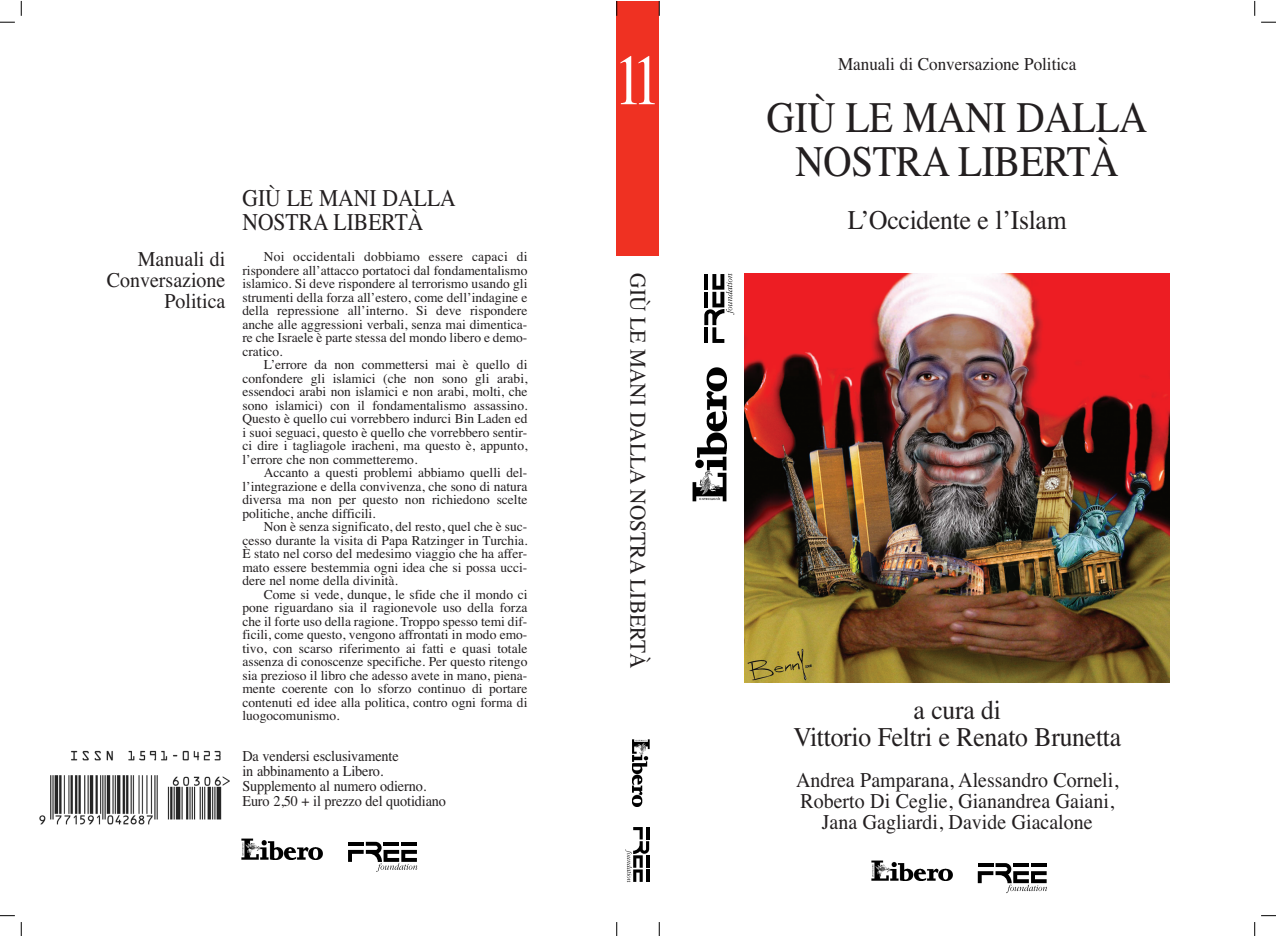
<style>
.page{position:relative;width:1276px;height:936px;background:#fff}
.page>*{position:absolute;margin:0;border:0;box-sizing:border-box;transform-origin:0 0}
.t1{font:72px "Times";color:#fff;scale:.8 1}
.t2{font:43.5px/43.5px "Times";letter-spacing:-.01em;color:#231f20;text-align:center;scale:.9 1}
.t3{font:27px/27px "Times";letter-spacing:-.01em;color:#231f20;text-align:center;scale:.95 1}
.t4{font:24px/24px "Times";color:#231f20;scale:.9 1}
.t5{font:22.5px "Times";color:#231f20;scale:.95 1}
.t6{font:21px/21px "Times";color:#231f20;text-align:center;scale:.95 1}
.t7{font:18px "Times";color:#231f20;scale:.95 1}
.t8{font:15px/15px "Times";letter-spacing:-.01em;color:#231f20;scale:.95 1}
.t9{font:13.5px/13.5px "Times";color:#231f20;text-align:justify}
</style>
<div class="page">
<img style="left:39px;top:750px;width:191px;height:75px">
<img style="left:744px;top:273px;width:426px;height:409px">
<img style="left:693px;top:367px;width:34px;height:134px">
<svg style="left:704px;top:273px;width:30px;height:70px"></svg>
<svg style="left:977px;top:863px;width:70px;height:30px"></svg>
<img style="left:871px;top:860px;width:81px;height:20px">
<div style="left:617px;top:1px;width:42px;height:254px;background:#ef3122"></div>
<img style="left:632px;top:740px;width:17px;height:66px">
<svg style="left:625px;top:827px;width:24px;height:55px"></svg>
<svg style="left:21px;top:1px;width:1px;height:15px"></svg>
<svg style="left:1254px;top:1px;width:1px;height:15px"></svg>
<svg style="left:21px;top:922px;width:1px;height:13px"></svg>
<svg style="left:659px;top:1px;width:1px;height:15px"></svg>
<svg style="left:616px;top:1px;width:1px;height:15px"></svg>
<svg style="left:659px;top:922px;width:1px;height:13px"></svg>
<svg style="left:616px;top:922px;width:1px;height:13px"></svg>
<svg style="left:1254px;top:922px;width:1px;height:13px"></svg>
<svg style="left:0;top:22px;width:15px;height:1px"></svg>
<svg style="left:0;top:915px;width:15px;height:1px"></svg>
<svg style="left:1261px;top:915px;width:15px;height:1px"></svg>
<svg style="left:1261px;top:22px;width:15px;height:1px"></svg>
<svg style="left:348px;top:841px;width:69px;height:30px"></svg>
<img style="left:241px;top:838px;width:81px;height:21px">
<h3 class="t6" style="left:138px;top:251px;width:94px">Manuali di</h3>
<h3 class="t6" style="left:107px;top:272px;width:126px;text-align:right">Conversazione<br>Politica</h3>
<h3 class="t4" style="left:242px;top:188px;width:238px">GIÙ LE MANI DALLA<br>NOSTRA LIBERTÀ</h3>
<p class="t9" style="left:242px;top:251px;width:286px;text-indent:21px">Noi occidentali dobbiamo essere capaci di rispondere all’attacco portatoci dal fondamentalismo islamico. Si deve rispondere al terrorismo usando gli strumenti della forza all’estero, come dell’indagine e della repressione all’interno. Si deve rispondere anche alle aggressioni verbali, senza mai dimentica&shy;re che Israele è parte stessa del mondo libero e demo&shy;cratico.</p>
<p class="t9" style="left:242px;top:359px;width:286px;text-indent:21px">L’errore da non commettersi mai è quello di confondere gli islamici (che non sono gli arabi, essendoci arabi non islamici e non arabi, molti, che sono islamici) con il fondamentalismo assassino.<br>Questo è quello cui vorrebbero indurci Bin Laden ed i suoi seguaci, questo è quello che vorrebbero sentir&shy;ci dire i tagliagole iracheni, ma questo è, appunto, l’errore che non commetteremo.</p>
<p class="t9" style="left:242px;top:467px;width:286px;text-indent:21px">Accanto a questi problemi abbiamo quelli del&shy;l’integrazione e della convivenza, che sono di natura diversa ma non per questo non richiedono scelte politiche, anche difficili.</p>
<p class="t9" style="left:242px;top:521px;width:286px;text-indent:21px">Non è senza significato, del resto, quel che è suc&shy;cesso durante la visita di Papa Ratzinger in Turchia.<br>È stato nel corso del medesimo viaggio che ha affer&shy;mato essere bestemmia ogni idea che si possa ucci&shy;dere nel nome della divinità.</p>
<p class="t9" style="left:242px;top:589px;width:286px;text-indent:21px">Come si vede, dunque, le sfide che il mondo ci pone riguardano sia il ragionevole uso della forza che il forte uso della ragione. Troppo spesso temi dif&shy;ficili, come questo, vengono affrontati in modo emo&shy;tivo, con scarso riferimento ai fatti e quasi totale assenza di conoscenze specifiche. Per questo ritengo sia prezioso il libro che adesso avete in mano, piena&shy;mente coerente con lo sforzo continuo di portare contenuti ed idee alla politica, contro ogni forma di luogocomunismo.</p>
<p class="t8" style="left:242px;top:750px;width:216px">Da vendersi esclusivamente<br>in abbinamento a Libero.<br>Supplemento al numero odierno.<br>Euro 2,50 + il prezzo del quotidiano</p>
<h1 class="t1" style="left:614px;top:54px;width:60px">11</h1>
<h3 class="t5" style="left:646px;top:273px;width:417px;rotate:90deg">GIÙ LE MANI DALLA NOSTRA LIBERTÀ</h3>
<h3 class="t7" style="left:838px;top:57px;width:252px">Manuali di Conversazione Politica</h3>
<h2 class="t2" style="left:767px;top:100px;width:424px">GIÙ LE MANI DALLA<br>NOSTRA LIBERTÀ</h2>
<h3 class="t3" style="left:848px;top:209px;width:232px">L’Occidente e l’Islam</h3>
<h3 class="t3" style="left:793px;top:698px;width:346px">a cura di<br>Vittorio Feltri e Renato Brunetta</h3>
<h3 class="t6" style="left:796px;top:771px;width:341px">Andrea Pamparana, Alessandro Corneli,<br>Roberto Di Ceglie, Gianandrea Gaiani,<br>Jana Gagliardi, Davide Giacalone</h3>
</div>
